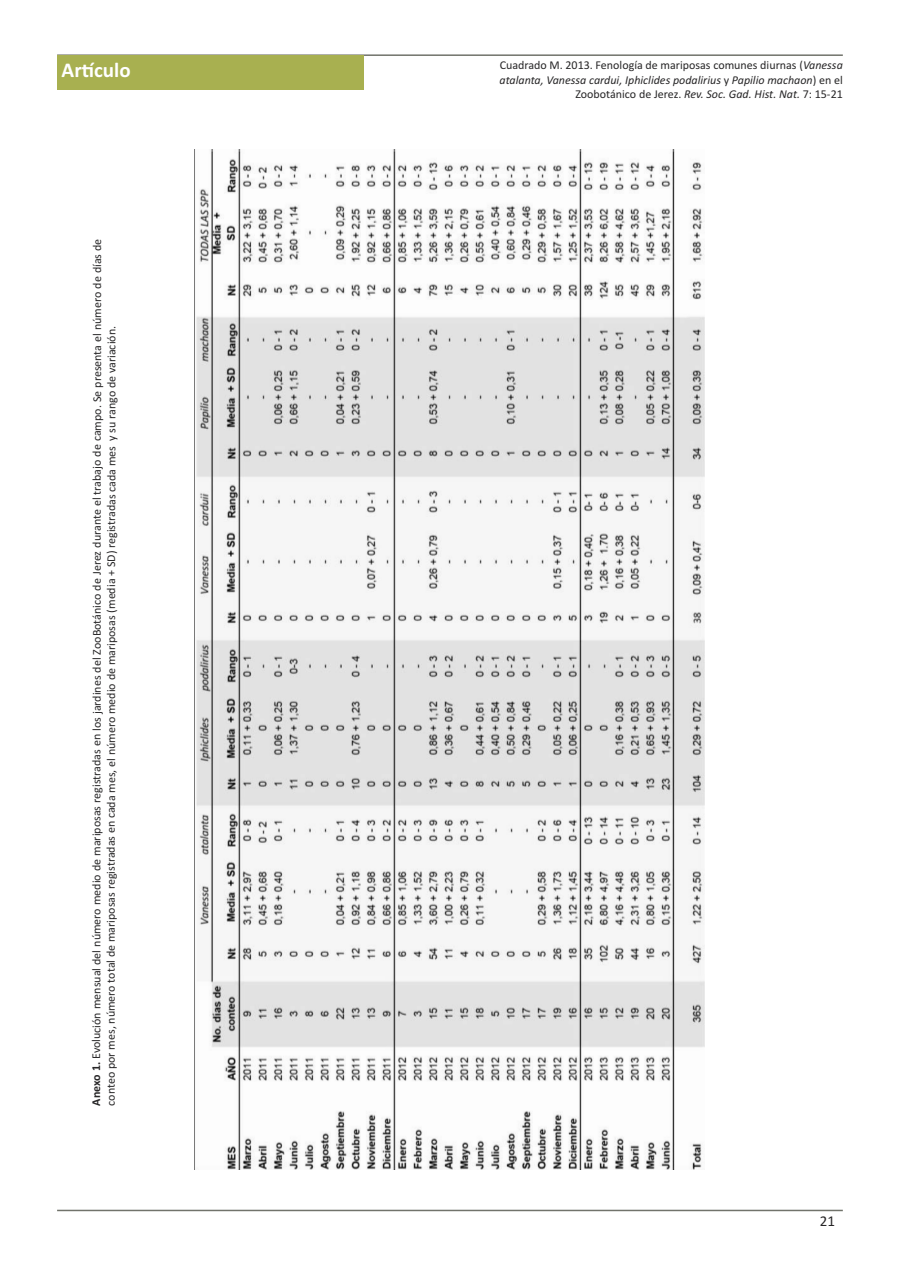
<style>
.page{position:relative;width:897px;height:1263px;background:#fff}
.page>*{position:absolute;margin:0;border:0;box-sizing:border-box;transform-origin:0 0}
.t1{font:700 21px "Calibri";color:#fff}
.t2{font:15px "Calibri";color:#272627}
.t3{font:12px/14.4px "Calibri";color:#272627}
.t4{font:italic 12px/14.4px "Calibri";color:#272627;text-align:right}
.s1{font-style:normal}
.s2{font-weight:700}
</style>
<div class="page">
<hr style="left:57px;top:1209px;width:785px;height:2px;background:#71736b">
<hr style="left:57px;top:54px;width:785px;height:2px;background:#71736b">
<div style="left:57px;top:55px;width:306px;height:34px;background:#a8b050"></div>
<img style="left:194px;top:149px;width:511px;height:1020px">
<h1 class="t1" style="left:62px;top:58px;width:70px">Artículo</h1>
<p class="t4" style="left:499px;top:58px;width:344px"><span class="s1">Cuadrado M. 2013. Fenología de mariposas comunes diurnas (</span>Vanessa atalanta, Vanessa cardui, Iphiclides podalirius <span class="s1">y</span> Papilio machaon<span class="s1">) en el<br>Zoobotánico de Jerez.</span> Rev. Soc. Gad. Hist. Nat. <span class="s1">7: 15-21</span></p>
<p class="t3" style="left:89px;top:1105px;width:868px;rotate:-90deg"><span class="s2">Anexo 1.</span> Evolución mensual del número medio de mariposas registradas en los jardines del ZooBotánico de Jerez durante el trabajo de campo. Se presenta el número de días de conteo por mes, número total de mariposas registradas en cada mes, el número medio de mariposas (media + SD) registradas cada mes y su rango de variación.</p>
<p class="t2" style="left:819px;top:1211px;width:17px">21</p>
</div>
